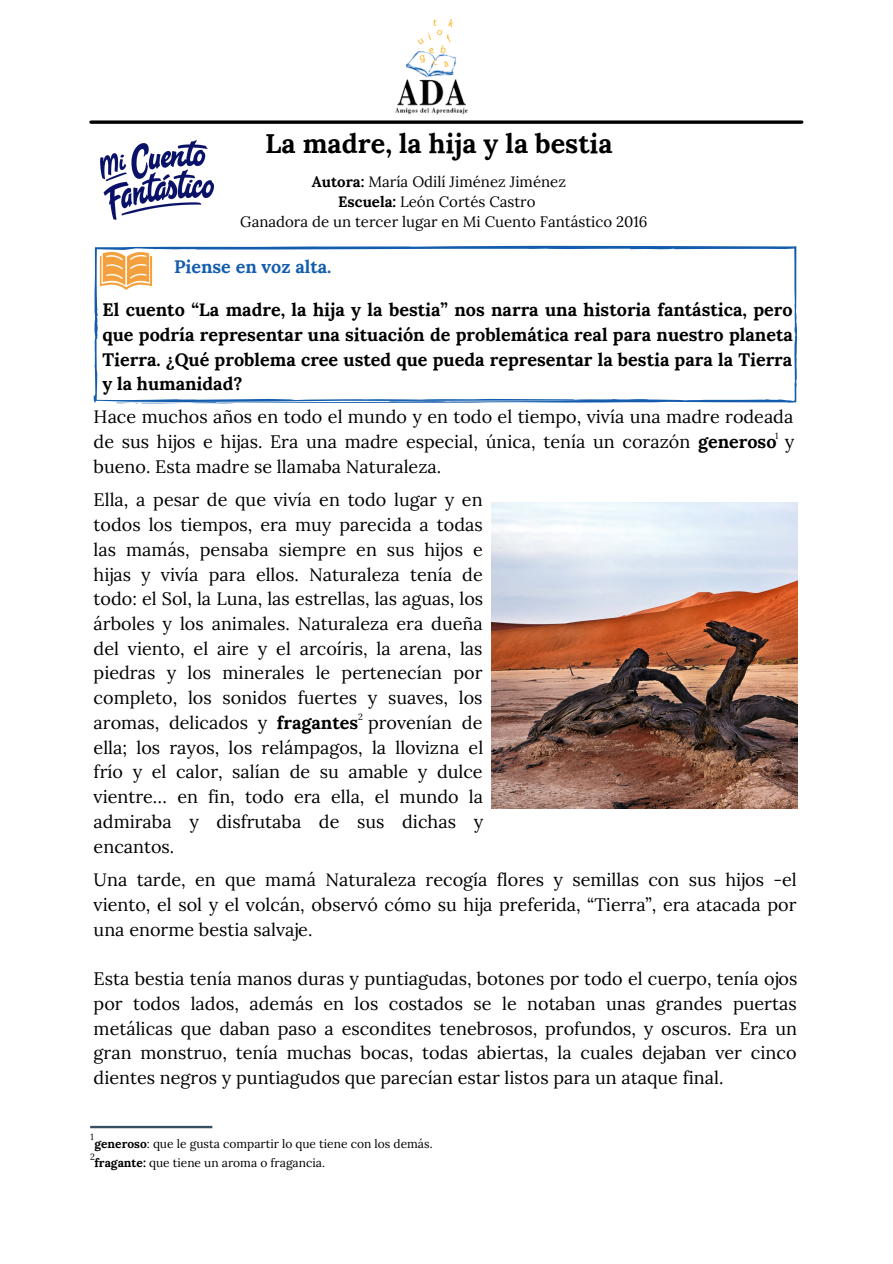
<style>
.page{position:relative;width:893px;height:1264px;background:#fff}
.page>*{position:absolute;margin:0;border:0;box-sizing:border-box;transform-origin:0 0}
.t1{font:700 27px "Lora";color:#000}
.t2{font:18px/24.8px "Lora";color:#000;text-align:justify}
.t3{font:700 18px/24.8px "Lora";color:#000;text-align:justify}
.t4{font:700 18px "Lora";color:#145dae}
.t5{font:15px "Lora";color:#000}
.t6{font:12px "Lora";color:#000}
.t7{font:9px "Lora";color:#000}
.s1{font-weight:700}
</style>
<div class="page">
<img style="left:395px;top:20px;width:72px;height:95px">
<svg style="left:94px;top:246px;width:703px;height:158px"></svg>
<img style="left:94px;top:246px;width:63px;height:56px">
<img style="left:100px;top:140px;width:114px;height:80px">
<img style="left:491px;top:503px;width:306px;height:306px">
<svg style="left:91px;top:120px;width:710px;height:4px;background:#272727"></svg>
<svg style="left:90px;top:1125px;width:122px;height:3px"></svg>
<h1 class="t1" style="left:265px;top:126px;width:349px">La madre, la hija y la bestia</h1>
<p class="t5" style="left:312px;top:172px;width:256px"><span class="s1">Autora:</span> María Odilí Jiménez Jiménez</p>
<p class="t5" style="left:338px;top:192px;width:199px"><span class="s1">Escuela:</span> León Cortés Castro</p>
<p class="t5" style="left:240px;top:212px;width:409px">Ganadora de un tercer lugar en Mi Cuento Fantástico 2016</p>
<p class="t4" style="left:174px;top:254px;width:159px">Piense en voz alta.</p>
<p class="t3" style="left:102px;top:297px;width:692px">El cuento “La madre, la hija y la bestia” nos narra una historia fantástica, pero que podría representar una situación de problemática real para nuestro planeta Tierra. ¿Qué problema cree usted que pueda representar la bestia para la Tierra y la humanidad?</p>
<p class="t2" style="left:94px;top:404px;width:702px">Hace muchos años en todo el mundo y en todo el tiempo, vivía una madre rodeada de sus hijos e hijas. Era una madre especial, única, tenía un corazón <span class="s1">generoso</span> y bueno. Esta madre se llamaba Naturaleza.</p>
<p class="t7" style="left:775px;top:430px;width:5px">1</p>
<p class="t2" style="left:94px;top:487px;width:391px">Ella, a pesar de que vivía en todo lugar y en todos los tiempos, era muy parecida a todas las mamás, pensaba siempre en sus hijos e hijas y vivía para ellos. Naturaleza tenía de todo: el Sol, la Luna, las estrellas, las aguas, los árboles y los animales. Naturaleza era dueña del viento, el aire y el arcoíris, la arena, las piedras y los minerales le pertenecían por completo, los sonidos fuertes y suaves, los aromas, delicados y <span class="s1">fragantes</span> provenían de ella; los rayos, los relámpagos, la llovizna el frío y el calor, salían de su amable y dulce vientre… en fin, todo era ella, el mundo la admiraba y disfrutaba de sus dichas y encantos.</p>
<p class="t7" style="left:358px;top:710px;width:6px">2</p>
<p class="t2" style="left:94px;top:867px;width:704px">Una tarde, en que mamá Naturaleza recogía flores y semillas con sus hijos -el viento, el sol y el volcán, observó cómo su hija preferida, “Tierra”, era atacada por una enorme bestia salvaje.</p>
<p class="t2" style="left:94px;top:966px;width:705px">Esta bestia tenía manos duras y puntiagudas, botones por todo el cuerpo, tenía ojos por todos lados, además en los costados se le notaban unas grandes puertas metálicas que daban paso a escondites tenebrosos, profundos, y oscuros. Era un gran monstruo, tenía muchas bocas, todas abiertas, la cuales dejaban ver cinco dientes negros y puntiagudos que parecían estar listos para un ataque final.</p>
<p class="t7" style="left:90px;top:1131px;width:5px">1</p>
<p class="t6" style="left:94px;top:1135px;width:339px"><span class="s1">generoso</span>: que le gusta compartir lo que tiene con los demás.</p>
<p class="t7" style="left:90px;top:1150px;width:6px">2</p>
<p class="t6" style="left:94px;top:1155px;width:232px"><span class="s1">fragante:</span> que tiene un aroma o fragancia.</p>
</div>
